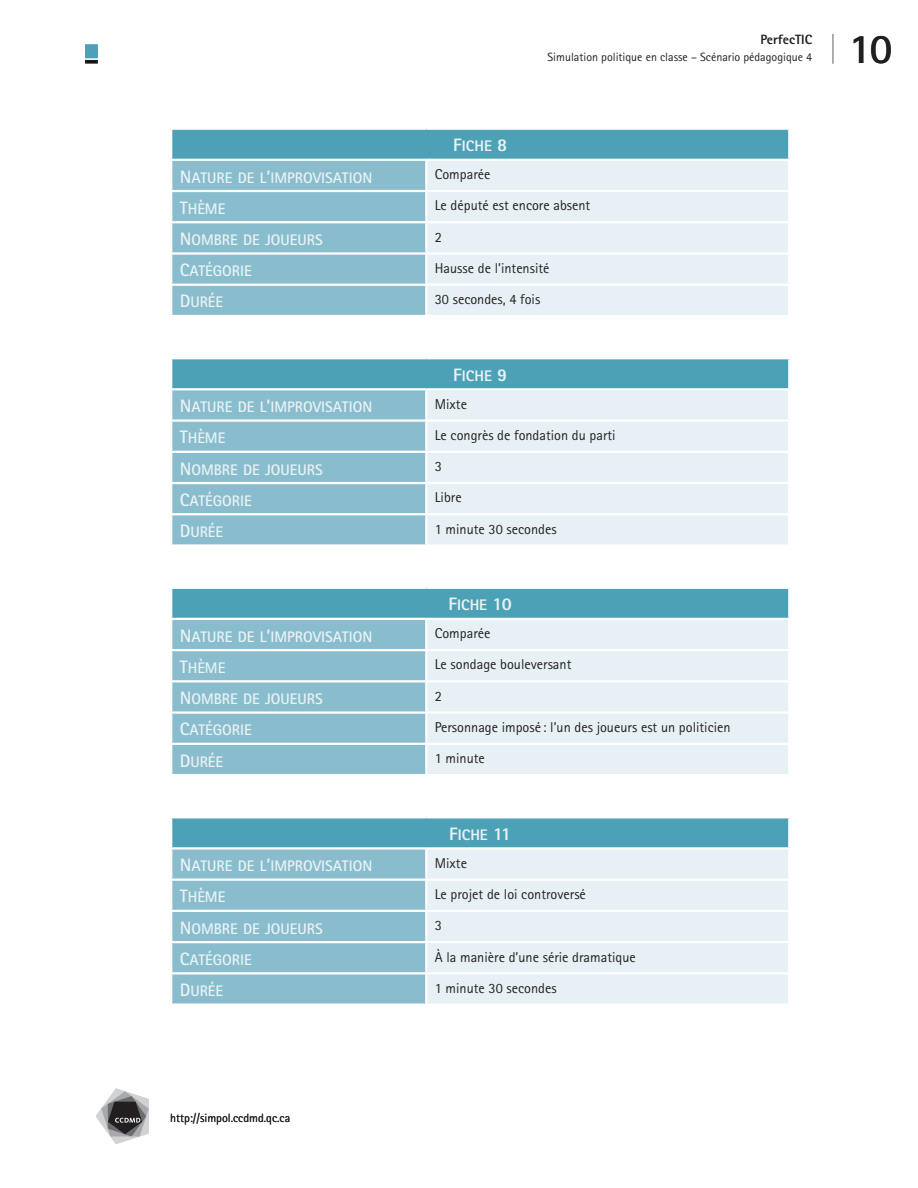
<style>
.page{position:relative;width:918px;height:1188px;background:#fff}
.page>*{position:absolute;margin:0;border:0;box-sizing:border-box;transform-origin:0 0}
.t1{font:700 42px "Rotis Sans Serif";color:#231f20}
._52_sTitre{font:15.3px "Rotis Sans Serif Bold SC850";color:#eaf3f5}
._51_titre{font:15.3px "Rotis Sans Serif Extra Bold SC850";color:#eaf3f5}
._55_tx{font:14.25px "Rotis Sans Serif";color:#231f20}
.t2{font:800 13.5px "Rotis Sans Serif";color:#231f20}
.t3{font:12px "Rotis Sans Serif";color:#231f20}
.s1{font-size:18px}
</style>
<div class="page">
<hr style="left:833px;top:34px;width:1px;height:30px;background:#939598">
<svg style="left:96px;top:1088px;width:53px;height:56px"></svg>
<div style="left:85px;top:44px;width:13px;height:14px;background:#4da1b7;border:2px solid #4da1b7"></div>
<div style="left:85px;top:60px;width:13px;height:4px;border:2px solid #231f20"></div>
<div style="left:171px;top:129px;width:618px;height:31px;background:#4da1b7"></div>
<div style="left:172px;top:161px;width:253px;height:154px;background:#89bdce"></div>
<div style="left:427px;top:161px;width:361px;height:154px;background:#e6f0f5"></div>
<hr style="left:170px;top:190px;width:256px;height:2px;background:#fff">
<hr style="left:426px;top:190px;width:364px;height:2px;background:#fff">
<hr style="left:170px;top:221px;width:256px;height:2px;background:#fff">
<hr style="left:426px;top:221px;width:364px;height:2px;background:#fff">
<hr style="left:170px;top:252px;width:256px;height:3px;background:#fff">
<hr style="left:426px;top:252px;width:364px;height:3px;background:#fff">
<hr style="left:170px;top:284px;width:256px;height:2px;background:#fff">
<hr style="left:426px;top:284px;width:364px;height:2px;background:#fff">
<hr style="left:170px;top:128px;width:256px;height:2px;background:#fff">
<hr style="left:170px;top:130px;width:2px;height:29px;background:#fff">
<hr style="left:426px;top:128px;width:364px;height:2px;background:#fff">
<hr style="left:788px;top:130px;width:2px;height:29px;background:#fff">
<hr style="left:426px;top:159px;width:364px;height:2px;background:#fff">
<hr style="left:170px;top:159px;width:256px;height:2px;background:#fff">
<div style="left:171px;top:358px;width:618px;height:31px;background:#4da1b7"></div>
<div style="left:172px;top:390px;width:253px;height:154px;background:#89bdce"></div>
<div style="left:427px;top:390px;width:361px;height:154px;background:#e6f0f5"></div>
<hr style="left:170px;top:419px;width:256px;height:3px;background:#fff">
<hr style="left:426px;top:419px;width:364px;height:3px;background:#fff">
<hr style="left:170px;top:451px;width:256px;height:2px;background:#fff">
<hr style="left:426px;top:451px;width:364px;height:2px;background:#fff">
<hr style="left:170px;top:482px;width:256px;height:2px;background:#fff">
<hr style="left:426px;top:482px;width:364px;height:2px;background:#fff">
<hr style="left:170px;top:513px;width:256px;height:2px;background:#fff">
<hr style="left:426px;top:513px;width:364px;height:2px;background:#fff">
<hr style="left:170px;top:357px;width:256px;height:2px;background:#fff">
<hr style="left:170px;top:359px;width:2px;height:29px;background:#fff">
<hr style="left:426px;top:357px;width:364px;height:2px;background:#fff">
<hr style="left:788px;top:359px;width:2px;height:29px;background:#fff">
<hr style="left:426px;top:388px;width:364px;height:2px;background:#fff">
<hr style="left:170px;top:388px;width:256px;height:2px;background:#fff">
<div style="left:171px;top:588px;width:618px;height:31px;background:#4da1b7"></div>
<div style="left:172px;top:620px;width:253px;height:154px;background:#89bdce"></div>
<div style="left:427px;top:620px;width:361px;height:154px;background:#e6f0f5"></div>
<hr style="left:170px;top:649px;width:256px;height:2px;background:#fff">
<hr style="left:426px;top:649px;width:364px;height:2px;background:#fff">
<hr style="left:170px;top:680px;width:256px;height:2px;background:#fff">
<hr style="left:426px;top:680px;width:364px;height:2px;background:#fff">
<hr style="left:170px;top:711px;width:256px;height:3px;background:#fff">
<hr style="left:426px;top:711px;width:364px;height:3px;background:#fff">
<hr style="left:170px;top:743px;width:256px;height:2px;background:#fff">
<hr style="left:426px;top:743px;width:364px;height:2px;background:#fff">
<hr style="left:170px;top:587px;width:256px;height:2px;background:#fff">
<hr style="left:170px;top:589px;width:2px;height:29px;background:#fff">
<hr style="left:426px;top:587px;width:364px;height:2px;background:#fff">
<hr style="left:788px;top:589px;width:2px;height:29px;background:#fff">
<hr style="left:426px;top:618px;width:364px;height:2px;background:#fff">
<hr style="left:170px;top:618px;width:256px;height:2px;background:#fff">
<div style="left:171px;top:817px;width:618px;height:31px;background:#4da1b7"></div>
<div style="left:172px;top:850px;width:253px;height:153px;background:#89bdce"></div>
<div style="left:427px;top:850px;width:361px;height:153px;background:#e6f0f5"></div>
<hr style="left:170px;top:879px;width:256px;height:2px;background:#fff">
<hr style="left:426px;top:879px;width:364px;height:2px;background:#fff">
<hr style="left:170px;top:910px;width:256px;height:2px;background:#fff">
<hr style="left:426px;top:910px;width:364px;height:2px;background:#fff">
<hr style="left:170px;top:941px;width:256px;height:2px;background:#fff">
<hr style="left:426px;top:941px;width:364px;height:2px;background:#fff">
<hr style="left:170px;top:972px;width:256px;height:3px;background:#fff">
<hr style="left:426px;top:972px;width:364px;height:3px;background:#fff">
<hr style="left:170px;top:816px;width:256px;height:2px;background:#fff">
<hr style="left:170px;top:818px;width:2px;height:29px;background:#fff">
<hr style="left:426px;top:816px;width:364px;height:2px;background:#fff">
<hr style="left:788px;top:818px;width:2px;height:29px;background:#fff">
<hr style="left:426px;top:847px;width:364px;height:3px;background:#fff">
<hr style="left:170px;top:847px;width:256px;height:3px;background:#fff">
<p class="_51_titre" style="left:453px;top:136px;width:56px"><span class="s1">F</span>ICHE <span class="s1">8</span></p>
<p class="t2" style="left:761px;top:31px;width:53px">PerfecTIC</p>
<p class="t3" style="left:548px;top:50px;width:266px">Simulation politique en classe – Scénario pédagogique 4</p>
<p class="_52_sTitre" style="left:180px;top:168px;width:192px"><span class="s1">N</span>ATURE DE L<span class="s1">’</span>IMPROVISATION</p>
<p class="_55_tx" style="left:435px;top:166px;width:57px">Comparée</p>
<p class="_52_sTitre" style="left:180px;top:199px;width:47px"><span class="s1">T</span>HÈME</p>
<p class="_55_tx" style="left:435px;top:197px;width:157px">Le député est encore absent</p>
<p class="_52_sTitre" style="left:180px;top:230px;width:145px"><span class="s1">N</span>OMBRE DE JOUEURS</p>
<p class="_55_tx" style="left:435px;top:228px;width:9px">2</p>
<p class="_52_sTitre" style="left:180px;top:261px;width:73px"><span class="s1">C</span>ATÉGORIE</p>
<p class="_55_tx" style="left:435px;top:260px;width:116px">Hausse de l’intensité</p>
<p class="_52_sTitre" style="left:180px;top:293px;width:45px"><span class="s1">D</span>URÉE</p>
<p class="_55_tx" style="left:435px;top:291px;width:107px">30 secondes, 4 fois</p>
<p class="_51_titre" style="left:453px;top:366px;width:56px"><span class="s1">F</span>ICHE <span class="s1">9</span></p>
<p class="_52_sTitre" style="left:180px;top:397px;width:192px"><span class="s1">N</span>ATURE DE L<span class="s1">’</span>IMPROVISATION</p>
<p class="_55_tx" style="left:435px;top:395px;width:34px">Mixte</p>
<p class="_52_sTitre" style="left:180px;top:428px;width:47px"><span class="s1">T</span>HÈME</p>
<p class="_55_tx" style="left:435px;top:427px;width:182px">Le congrès de fondation du parti</p>
<p class="_52_sTitre" style="left:180px;top:460px;width:145px"><span class="s1">N</span>OMBRE DE JOUEURS</p>
<p class="_55_tx" style="left:435px;top:458px;width:9px">3</p>
<p class="_52_sTitre" style="left:180px;top:491px;width:73px"><span class="s1">C</span>ATÉGORIE</p>
<p class="_55_tx" style="left:435px;top:489px;width:28px">Libre</p>
<p class="_52_sTitre" style="left:180px;top:522px;width:45px"><span class="s1">D</span>URÉE</p>
<p class="_55_tx" style="left:435px;top:520px;width:123px">1 minute 30 secondes</p>
<p class="_51_titre" style="left:449px;top:595px;width:65px"><span class="s1">F</span>ICHE <span class="s1">10</span></p>
<p class="_52_sTitre" style="left:180px;top:627px;width:192px"><span class="s1">N</span>ATURE DE L<span class="s1">’</span>IMPROVISATION</p>
<p class="_55_tx" style="left:435px;top:625px;width:57px">Comparée</p>
<p class="_52_sTitre" style="left:180px;top:658px;width:47px"><span class="s1">T</span>HÈME</p>
<p class="_55_tx" style="left:435px;top:656px;width:138px">Le sondage bouleversant</p>
<p class="_52_sTitre" style="left:180px;top:689px;width:145px"><span class="s1">N</span>OMBRE DE JOUEURS</p>
<p class="_55_tx" style="left:435px;top:687px;width:9px">2</p>
<p class="_52_sTitre" style="left:180px;top:720px;width:73px"><span class="s1">C</span>ATÉGORIE</p>
<p class="_55_tx" style="left:435px;top:719px;width:297px">Personnage imposé : l’un des joueurs est un politicien</p>
<p class="_52_sTitre" style="left:180px;top:752px;width:45px"><span class="s1">D</span>URÉE</p>
<p class="_55_tx" style="left:435px;top:750px;width:52px">1 minute</p>
<p class="_51_titre" style="left:449px;top:825px;width:64px"><span class="s1">F</span>ICHE <span class="s1">11</span></p>
<p class="_52_sTitre" style="left:180px;top:856px;width:192px"><span class="s1">N</span>ATURE DE L<span class="s1">’</span>IMPROVISATION</p>
<p class="_55_tx" style="left:435px;top:855px;width:34px">Mixte</p>
<p class="_52_sTitre" style="left:180px;top:888px;width:47px"><span class="s1">T</span>HÈME</p>
<p class="_55_tx" style="left:435px;top:886px;width:153px">Le projet de loi controversé</p>
<p class="_52_sTitre" style="left:180px;top:919px;width:145px"><span class="s1">N</span>OMBRE DE JOUEURS</p>
<p class="_55_tx" style="left:435px;top:917px;width:9px">3</p>
<p class="_52_sTitre" style="left:180px;top:950px;width:73px"><span class="s1">C</span>ATÉGORIE</p>
<p class="_55_tx" style="left:435px;top:948px;width:203px">À la manière d’une série dramatique</p>
<p class="_52_sTitre" style="left:180px;top:981px;width:45px"><span class="s1">D</span>URÉE</p>
<p class="_55_tx" style="left:435px;top:980px;width:123px">1 minute 30 secondes</p>
<h1 class="t1" style="left:849px;top:22px;width:45px">10</h1>
<p class="t3" style="left:170px;top:1111px;width:122px">http://simpol.ccdmd.qc.ca</p>
</div>
